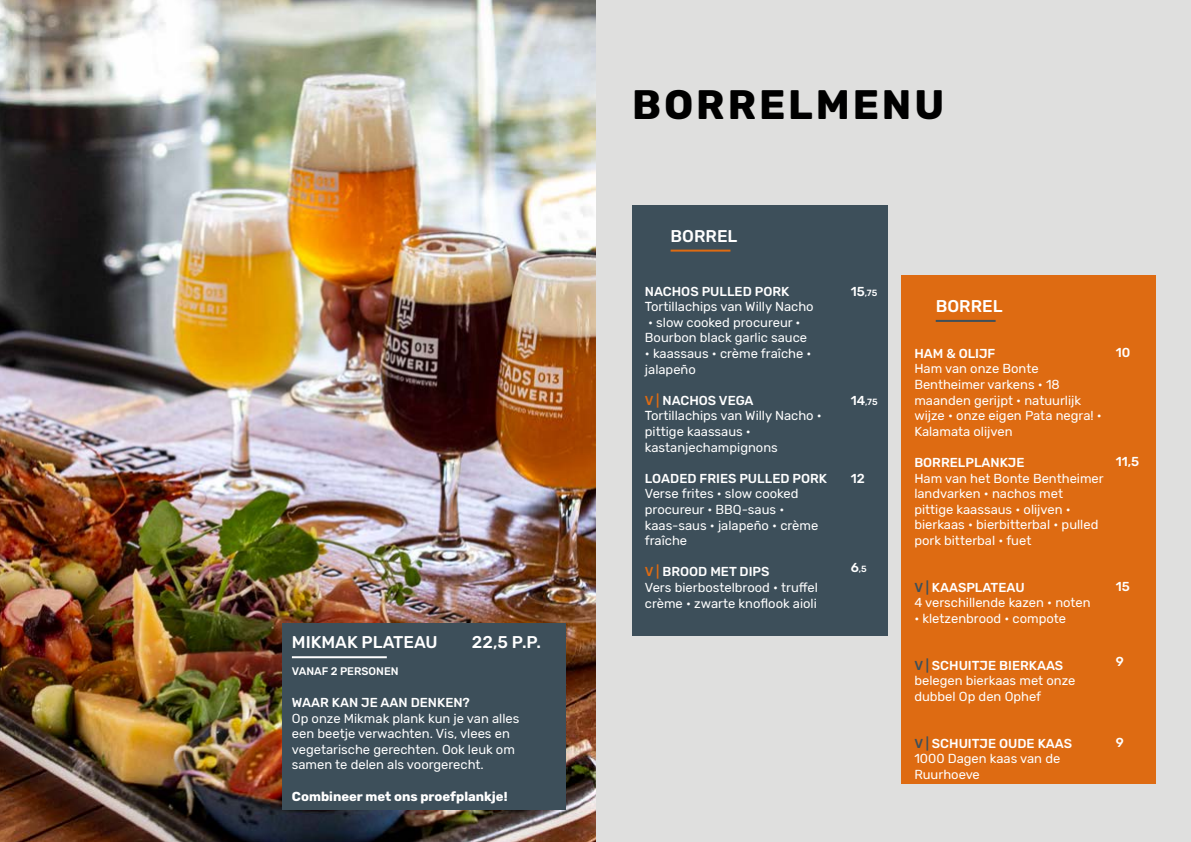
<style>
.page{position:relative;width:1191px;height:842px;background:#dfdfde}
.page>*{position:absolute;margin:0;border:0;box-sizing:border-box;transform-origin:0 0}
.t1{font:700 41px "Rubik";letter-spacing:.07em;color:#000}
.t2{font:500 17px "Rubik";color:#fff}
.t3{font:13px/15.6px "Rubik";color:#fff}
.t4{font:500 13px "Rubik";color:#fff}
.t5{font:700 13px "Rubik";color:#fff}
.t6{font:500 11px "Rubik";color:#fff}
.t7{font:500 9px "Rubik";color:#fff}
.s1{font-weight:500;color:#de6b12}
.s2{font-weight:500}
.s3{font-size:13px}
.s4{font-weight:500;color:#3d4f5a}
</style>
<div class="page">
<img style="left:0;top:0;width:595px;height:842px">
<div style="left:282px;top:623px;width:283px;height:186px;background:#3d4f5a"></div>
<hr style="left:292px;top:656px;width:95px;height:2px;background:#fff">
<div style="left:632px;top:205px;width:256px;height:431px;background:#3d4f5a"></div>
<div style="left:901px;top:275px;width:254px;height:508px;background:#de6b12"></div>
<hr style="left:670px;top:250px;width:60px;height:2px;background:#de6b12">
<hr style="left:935px;top:320px;width:60px;height:2px;background:#3d4f5a">
<h2 class="t2" style="left:292px;top:633px;width:147px">MIKMAK PLATEAU</h2>
<h2 class="t2" style="left:472px;top:633px;width:71px">22,5 P.P.</h2>
<p class="t6" style="left:292px;top:665px;width:108px">VANAF 2 PERSONEN</p>
<p class="t4" style="left:292px;top:695px;width:180px">WAAR KAN JE AAN DENKEN?</p>
<p class="t3" style="left:292px;top:711px;width:229px">Op onze Mikmak plank kun je van alles een beetje verwachten. Vis, vlees en vegetarische gerechten. Ook leuk om samen te delen als voorgerecht.</p>
<p class="t5" style="left:292px;top:788px;width:217px">Combineer met ons proefplankje!</p>
<h1 class="t1" style="left:632px;top:81px;width:313px">BORRELMENU</h1>
<h2 class="t2" style="left:670px;top:227px;width:68px">BORREL</h2>
<p class="t4" style="left:645px;top:284px;width:146px">NACHOS PULLED PORK</p>
<p class="t3" style="left:645px;top:299px;width:170px">Tortillachips van Willy Nacho</p>
<p class="t3" style="left:645px;top:315px;width:164px">• slow cooked procureur •<br>Bourbon black garlic sauce</p>
<p class="t3" style="left:645px;top:346px;width:168px">• kaassaus • crème fraîche • jalapeño</p>
<p class="t3" style="left:645px;top:393px;width:178px"><span class="s1">V |</span> <span class="s2">NACHOS VEGA<br></span>Tortillachips van Willy Nacho • pittige kaassaus • kastanjechampignons</p>
<p class="t4" style="left:645px;top:471px;width:184px">LOADED FRIES PULLED PORK</p>
<p class="t3" style="left:645px;top:486px;width:175px">Verse frites • slow cooked procureur • BBQ-saus • kaas-saus • jalapeño • crème fraîche</p>
<p class="t3" style="left:645px;top:564px;width:175px"><span class="s1">V |</span> <span class="s2">BROOD MET DIPS<br></span>Vers bierbostelbrood • truffel crème • zwarte knoflook aioli</p>
<p class="t7" style="left:850px;top:287px;width:28px"><span class="s3">15</span>,75</p>
<p class="t7" style="left:850px;top:397px;width:29px"><span class="s3">14</span>,75</p>
<p class="t4" style="left:850px;top:471px;width:16px">12</p>
<p class="t7" style="left:850px;top:564px;width:18px"><span class="s3">6</span>,5</p>
<h2 class="t2" style="left:935px;top:297px;width:68px">BORREL</h2>
<p class="t4" style="left:914px;top:346px;width:83px">HAM &amp; OLIJF</p>
<p class="t3" style="left:914px;top:361px;width:189px">Ham van onze Bonte<br>Bentheimer varkens • 18 maanden gerijpt • natuurlijk wijze • onze eigen Pata negra! •<br>Kalamata olijven</p>
<p class="t4" style="left:914px;top:455px;width:112px">BORRELPLANKJE</p>
<p class="t3" style="left:914px;top:470px;width:191px">Ham van het Bonte Bentheimer landvarken • nachos met pittige kaassaus • olijven • bierkaas • bierbitterbal • pulled pork bitterbal • fuet</p>
<p class="t3" style="left:914px;top:580px;width:178px"><span class="s4">V |</span> <span class="s2">KAASPLATEAU<br></span>4 verschillende kazen • noten</p>
<p class="t3" style="left:914px;top:611px;width:153px">• kletzenbrood • compote</p>
<p class="t3" style="left:914px;top:658px;width:163px"><span class="s4">V |</span> <span class="s2">SCHUITJE BIERKAAS </span>belegen bierkaas met onze dubbel Op den Ophef</p>
<p class="t3" style="left:914px;top:736px;width:159px"><span class="s4">V |</span> <span class="s2">SCHUITJE OUDE KAAS<br></span>1000 Dagen kaas van de<br>Ruurhoeve</p>
<p class="t4" style="left:1115px;top:345px;width:16px">10</p>
<p class="t4" style="left:1115px;top:455px;width:25px">11,5</p>
<p class="t4" style="left:1115px;top:579px;width:16px">15</p>
<p class="t4" style="left:1115px;top:654px;width:10px">9</p>
<p class="t4" style="left:1115px;top:735px;width:10px">9</p>
</div>
